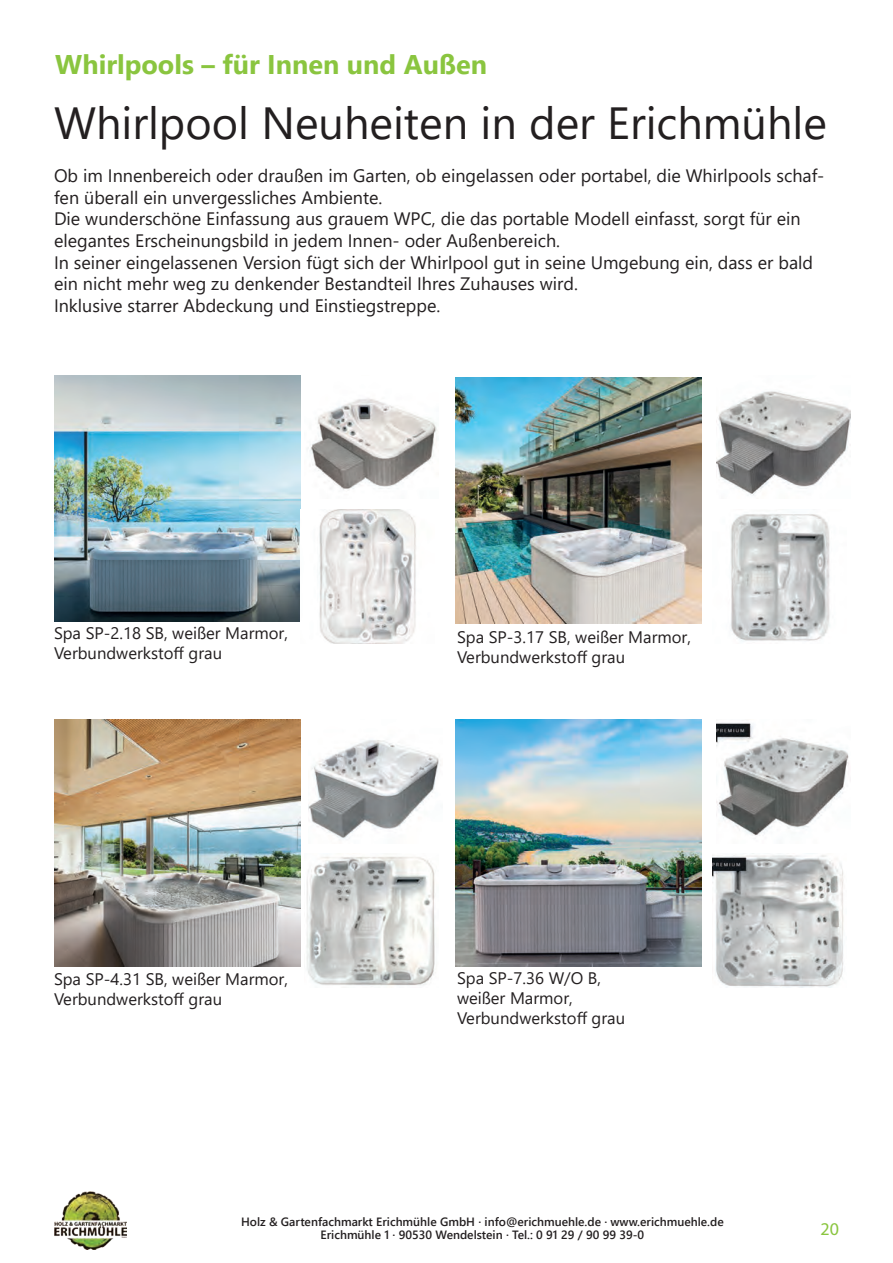
<style>
.page{position:relative;width:893px;height:1263px;background:#fff}
.page>*{position:absolute;margin:0;border:0;box-sizing:border-box;transform-origin:0 0}
.t1{font:45px "Segoe UI";color:#231f20}
.t2{font:700 27px "Segoe UI";color:#8ac53f}
.t3{font:18px/21.6px "Segoe UI";color:#231f20}
.t4{font:18px "Myriad Pro";color:#8ac53f}
.t5{font:16.65px/20px "Segoe UI";color:#231f20}
.t6{font:600 12px/13.5px "Segoe UI";color:#231f20;text-align:center}
</style>
<div class="page">
<img style="left:54px;top:1191px;width:73px;height:59px">
<img style="left:455px;top:720px;width:246px;height:246px">
<img style="left:54px;top:720px;width:246px;height:246px">
<img style="left:54px;top:375px;width:246px;height:247px">
<img style="left:455px;top:377px;width:246px;height:246px">
<img style="left:730px;top:514px;width:100px;height:127px">
<img style="left:716px;top:391px;width:134px;height:105px">
<img style="left:319px;top:509px;width:97px;height:134px">
<img style="left:310px;top:398px;width:127px;height:92px">
<img style="left:713px;top:855px;width:131px;height:133px">
<img style="left:716px;top:722px;width:133px;height:114px">
<img style="left:306px;top:856px;width:129px;height:130px">
<img style="left:308px;top:740px;width:131px;height:100px">
<h2 class="t2" style="left:55px;top:39px;width:433px">Whirlpools – für Innen und Außen</h2>
<h1 class="t1" style="left:54px;top:81px;width:774px">Whirlpool Neuheiten in der Erichmühle</h1>
<p class="t3" style="left:54px;top:163px;width:772px">Ob im Innenbereich oder draußen im Garten, ob eingelassen oder portabel, die Whirlpools schaf&shy;fen überall ein unvergessliches Ambiente.<br>Die wunderschöne Einfassung aus grauem WPC, die das portable Modell einfasst, sorgt für ein elegantes Erscheinungsbild in jedem Innen- oder Außenbereich.<br>In seiner eingelassenen Version fügt sich der Whirlpool gut in seine Umgebung ein, dass er bald ein nicht mehr weg zu denkender Bestandteil Ihres Zuhauses wird.<br>Inklusive starrer Abdeckung und Einstiegstreppe.</p>
<p class="t5" style="left:54px;top:622px;width:236px">Spa SP-2.18 SB, weißer Marmor,<br>Verbundwerkstoff grau</p>
<p class="t5" style="left:457px;top:625px;width:236px">Spa SP-3.17 SB, weißer Marmor,<br>Verbundwerkstoff grau</p>
<p class="t5" style="left:54px;top:967px;width:236px">Spa SP-4.31 SB, weißer Marmor,<br>Verbundwerkstoff grau</p>
<p class="t5" style="left:457px;top:966px;width:170px">Spa SP-7.36 W/O B, weißer Marmor,<br>Verbundwerkstoff grau</p>
<p class="t6" style="left:241px;top:1214px;width:484px">Holz &amp; Gartenfachmarkt Erichmühle GmbH · info@erichmuehle.de · www.erichmuehle.de<br>Erichmühle 1 · 90530 Wendelstein · Tel.: 0 91 29 / 90 99 39-0</p>
<p class="t4" style="left:820px;top:1218px;width:20px">20</p>
</div>
